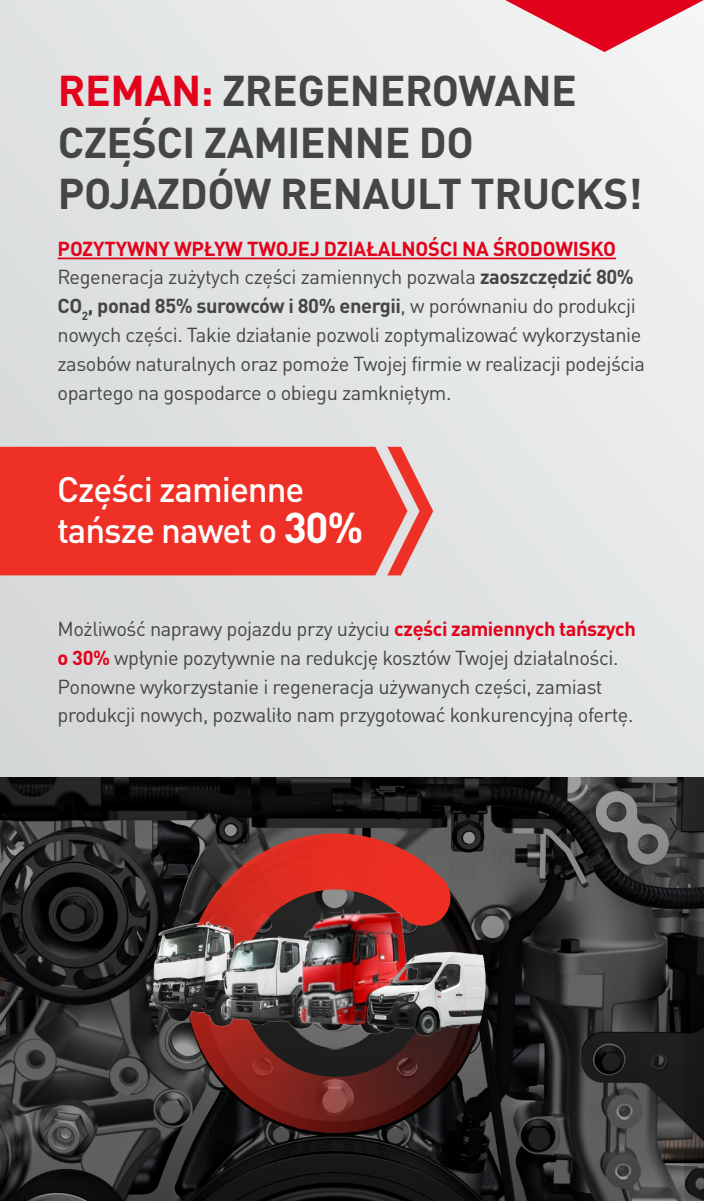
<style>
.page{position:relative;width:704px;height:1201px;background:#fff}
.page>*{position:absolute;margin:0;border:0;box-sizing:border-box;transform-origin:0 0}
.t1{font:700 42.5px/51.2px "DIN Pro";letter-spacing:-.01em;color:#454545}
.t2{font:500 35px/40px "DIN Pro";letter-spacing:-.03em;color:#fff}
.t3{font:20px/28.8px "DIN Pro";letter-spacing:-.02em;color:#454545}
.s1{color:#e3021b}
.s2{font-weight:700;color:#e3021b}
.s3{font-weight:700}
.s4{font-weight:700;font-size:42.5px}
</style>
<div class="page">
<div style="left:0;top:0;width:703px;height:1200px;background:linear-gradient(to right,#dadcdd,#ebeded)"></div>
<svg style="left:0;top:777px;width:683px;height:423px;background:#2b2c2c"></svg>
<svg style="left:683px;top:777px;width:20px;height:423px;background:#202020"></svg>
<svg style="left:186px;top:833px;width:300px;height:299px;background:#6f2d29"></svg>
<svg style="left:396px;top:874px;width:57px;height:25px"></svg>
<img style="left:144px;top:910px;width:142px;height:122px">
<img style="left:213px;top:917px;width:134px;height:131px">
<img style="left:286px;top:899px;width:188px;height:139px">
<img style="left:347px;top:929px;width:138px;height:131px">
<svg style="left:667px;top:815px;width:11px;height:26px"></svg>
<svg style="left:505px;top:0;width:198px;height:52px"></svg>
<hr style="left:58px;top:257px;width:558px;height:2px;background:#e3021b">
<div style="left:0;top:446px;width:387px;height:129px;background:#ef3026"></div>
<svg style="left:387px;top:446px;width:46px;height:129px;background:#e69490"></svg>
<h1 class="t1" style="left:58px;top:60px;width:586px"><span class="s1">REMAN:</span> ZREGENEROWANE<br>CZĘŚCI ZAMIENNE DO<br>POJAZDÓW RENAULT TRUCKS!</h1>
<p class="t3" style="left:57px;top:232px;width:588px"><span class="s2">POZYTYWNY WPŁYW TWOJEJ DZIAŁALNOŚCI NA ŚRODOWISKO </span>Regeneracja zużytych części zamiennych pozwala <span class="s3">zaoszczędzić 80% CO</span><sub>2</sub><span class="s3">, ponad 85% surowców i 80% energii</span>, w porównaniu do produkcji nowych części. Takie działanie pozwoli zoptymalizować wykorzystanie zasobów naturalnych oraz pomoże Twojej firmie w realizacji podejścia opartego na gospodarce o obiegu zamkniętym.</p>
<h2 class="t2" style="left:57px;top:466px;width:307px">Części zamienne tańsze nawet o <span class="s4">30%</span></h2>
<p class="t3" style="left:58px;top:612px;width:579px">Możliwość naprawy pojazdu przy użyciu <span class="s2">części zamiennych tańszych o 30%</span> wpłynie pozytywnie na redukcję kosztów Twojej działalności.<br>Ponowne wykorzystanie i regeneracja używanych części, zamiast produkcji nowych, pozwaliło nam przygotować konkurencyjną ofertę.</p>
</div>
